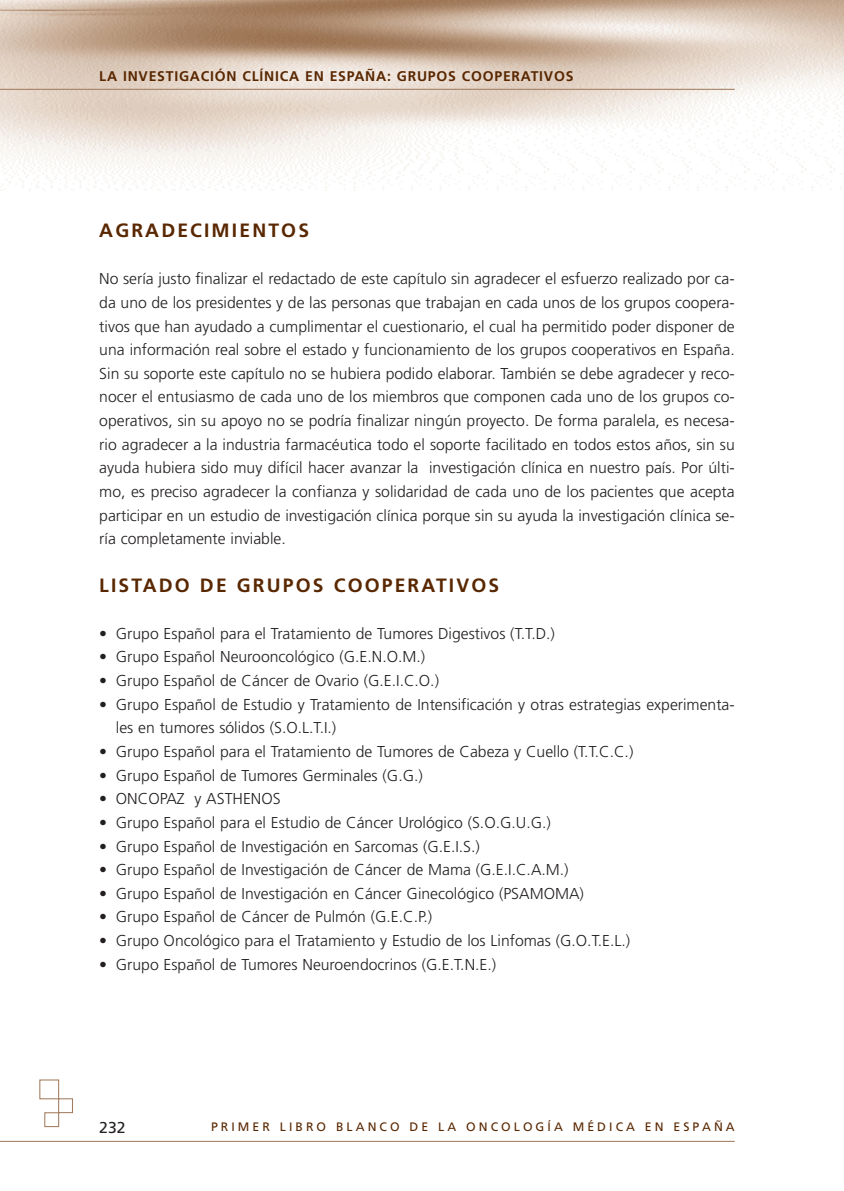
<style>
.page{position:relative;width:844px;height:1191px;background:#fff}
.page>*{position:absolute;margin:0;border:0;box-sizing:border-box;transform-origin:0 0}
.t1{font:700 19.25px "Frutiger";letter-spacing:.11em;color:#592700}
.t2{font:300 15.75px/23.6px "Frutiger";color:#231f20;text-align:justify}
.t3{font:15.75px "Frutiger";color:#231f20}
.t4{font:700 14px "Frutiger";letter-spacing:.055em;color:#592700}
.t5{font:12.25px "Frutiger";letter-spacing:.25em;color:#592700}
</style>
<div class="page">
<img style="left:0;top:0;width:843px;height:191px">
<div style="left:44px;top:1112px;width:15px;height:15px;border:1px solid #a37c5d"></div>
<div style="left:58px;top:1098px;width:15px;height:15px;border:1px solid #a37c5d"></div>
<div style="left:39px;top:1079px;width:20px;height:20px;border:1px solid #a37c5d"></div>
<hr style="left:0;top:89px;width:734px;height:1px;background:#a37c5d">
<hr style="left:0;top:1140px;width:734px;height:1px;background:#a37c5d">
<p class="t4" style="left:99px;top:70px;width:475px">LA INVESTIGACIÓN CLÍNICA EN ESPAÑA: GRUPOS COOPERATIVOS</p>
<p class="t1" style="left:99px;top:222px;width:211px">AGRADECIMIENTOS</p>
<p class="t2" style="left:99px;top:268px;width:636px">No sería justo finalizar el redactado de este capítulo sin agradecer el esfuerzo realizado por ca&shy;da uno de los presidentes y de las personas que trabajan en cada unos de los grupos coopera&shy;tivos que han ayudado a cumplimentar el cuestionario, el cual ha permitido poder disponer de una información real sobre el estado y funcionamiento de los grupos cooperativos en España.<br>Sin su soporte este capítulo no se hubiera podido elaborar. También se debe agradecer y reco&shy;nocer el entusiasmo de cada uno de los miembros que componen cada uno de los grupos co&shy;operativos, sin su apoyo no se podría finalizar ningún proyecto. De forma paralela, es necesa&shy;rio agradecer a la industria farmacéutica todo el soporte facilitado en todos estos años, sin su ayuda hubiera sido muy difícil hacer avanzar la investigación clínica en nuestro país. Por últi&shy;mo, es preciso agradecer la confianza y solidaridad de cada uno de los pacientes que acepta participar en un estudio de investigación clínica porque sin su ayuda la investigación clínica se&shy;ría completamente inviable.</p>
<p class="t1" style="left:99px;top:577px;width:401px">LISTADO DE GRUPOS COOPERATIVOS</p>
<p class="t2" style="left:99px;top:622px;width:457px">• Grupo Español para el Tratamiento de Tumores Digestivos (T.T.D.)</p>
<p class="t2" style="left:99px;top:646px;width:327px">• Grupo Español Neurooncológico (G.E.N.O.M.)</p>
<p class="t2" style="left:99px;top:670px;width:341px">• Grupo Español de Cáncer de Ovario (G.E.I.C.O.)</p>
<p class="t2" style="left:116px;top:693px;width:620px;text-indent:-17px">• Grupo Español de Estudio y Tratamiento de Intensificación y otras estrategias experimenta&shy;les en tumores sólidos (S.O.L.T.I.)</p>
<p class="t2" style="left:99px;top:741px;width:535px">• Grupo Español para el Tratamiento de Tumores de Cabeza y Cuello (T.T.C.C.)</p>
<p class="t2" style="left:99px;top:764px;width:325px">• Grupo Español de Tumores Germinales (G.G.)</p>
<p class="t2" style="left:99px;top:788px;width:183px">• ONCOPAZ y ASTHENOS</p>
<p class="t2" style="left:99px;top:811px;width:453px">• Grupo Español para el Estudio de Cáncer Urológico (S.O.G.U.G.)</p>
<p class="t2" style="left:99px;top:835px;width:382px">• Grupo Español de Investigación en Sarcomas (G.E.I.S.)</p>
<p class="t2" style="left:99px;top:859px;width:471px">• Grupo Español de Investigación de Cáncer de Mama (G.E.I.C.A.M.)</p>
<p class="t2" style="left:99px;top:882px;width:486px">• Grupo Español de Investigación en Cáncer Ginecológico (PSAMOMA)</p>
<p class="t2" style="left:99px;top:906px;width:334px">• Grupo Español de Cáncer de Pulmón (G.E.C.P.)</p>
<p class="t2" style="left:99px;top:930px;width:532px">• Grupo Oncológico para el Tratamiento y Estudio de los Linfomas (G.O.T.E.L.)</p>
<p class="t2" style="left:99px;top:953px;width:398px">• Grupo Español de Tumores Neuroendocrinos (G.E.T.N.E.)</p>
<p class="t3" style="left:99px;top:1121px;width:28px">232</p>
<p class="t5" style="left:211px;top:1121px;width:525px">PRIMER LIBRO BLANCO DE LA ONCOLOGÍA MÉDICA EN ESPAÑA</p>
</div>
